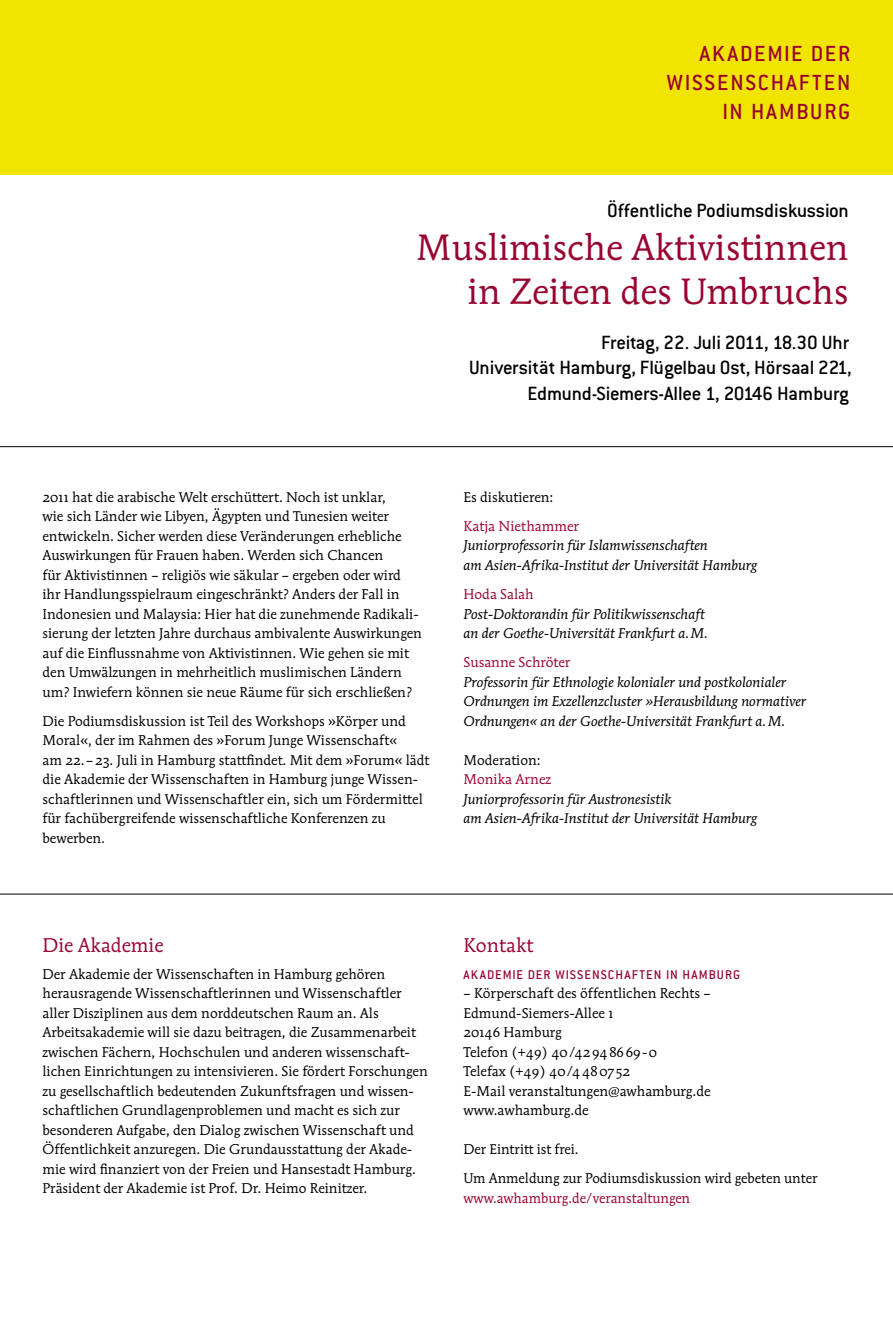
<style>
.page{position:relative;width:893px;height:1340px;background:#fff}
.page>*{position:absolute;margin:0;border:0;box-sizing:border-box;transform-origin:0 0}
.t1{font:36px/43.5px "Mendoza Rom ITC";color:#99042f;text-align:right}
.t2{font:500 24px/28.8px "Conduit ITC";letter-spacing:.08em;color:#99042f;text-align:right}
.t3{font:500 21px/25.5px "Conduit ITC";color:#000;text-align:right}
.t4{font:19.5px "Mendoza Rom ITC";color:#99042f}
.t5{font:13.8px/19.5px "Mendoza Rom ITC";color:#000}
.t6{font:italic 13.8px/19.5px "Mendoza Rom ITC";color:#000}
.t7{font:13.8px "Mendoza Rom ITC";color:#99042f}
.t8{font:13.8px/19.5px "Mendoza Rom ITC Book SC";color:#000}
.t9{font:500 13.8px "Conduit ITC";letter-spacing:.08em;color:#99042f}
.s1{font-family:"Mendoza Rom ITC Book SC"}
.s2{font-family:"Mendoza Rom ITC"}
</style>
<div class="page">
<div style="left:0;top:0;width:893px;height:174px;background:#f1e400"></div>
<hr style="left:0;top:446px;width:893px;height:1px;background:#000">
<hr style="left:0;top:893px;width:893px;height:1px;background:#000">
<h2 class="t2" style="left:667px;top:39px;width:185px">Akademie der<br>Wissenschaften in Hamburg</h2>
<h3 class="t3" style="left:607px;top:197px;width:243px">Öffentliche Podiumsdiskussion</h3>
<h1 class="t1" style="left:416px;top:225px;width:434px">Muslimische Aktivistinnen in Zeiten des Umbruchs</h1>
<h3 class="t3" style="left:469px;top:329px;width:384px">Freitag, 22. Juli 2011, 18.30 Uhr<br>Universität Hamburg, Flügelbau Ost, Hörsaal 221,<br>Edmund-Siemers-Allee 1, 20146 Hamburg</h3>
<p class="t5" style="left:43px;top:487px;width:381px"><span class="s1">2011</span> hat die arabische Welt erschüttert. Noch ist unklar,<br>wie sich Länder wie Libyen, Ägypten und Tunesien weiter entwickeln. Sicher werden diese Veränderungen erhebliche Auswirkungen für Frauen haben. Werden sich Chancen<br>für Aktivistinnen – religiös wie säkular – ergeben oder wird ihr Handlungsspielraum eingeschränkt? Anders der Fall in Indonesien und Malaysia: Hier hat die zunehmende Radikali&shy;sierung der letzten Jahre durchaus ambivalente Auswirkungen auf die Einflussnahme von Aktivistinnen. Wie gehen sie mit den Umwälzungen in mehrheitlich muslimischen Ländern um? Inwiefern können sie neue Räume für sich erschließen?</p>
<p class="t5" style="left:43px;top:711px;width:388px">Die Podiumsdiskussion ist Teil des Workshops »Körper und Moral«, der im Rahmen des »Forum Junge Wissenschaft«<br>am <span class="s1">22.– 23</span>. Juli in Hamburg stattfindet. Mit dem »Forum« lädt die Akademie der Wissenschaften in Hamburg junge Wissen&shy;schaftlerinnen und Wissenschaftler ein, sich um Fördermittel für fachübergreifende wissenschaftliche Konferenzen zu bewerben.</p>
<p class="t5" style="left:463px;top:486px;width:91px">Es diskutieren:</p>
<p class="t7" style="left:463px;top:517px;width:117px">Katja Niethammer</p>
<p class="t6" style="left:463px;top:535px;width:295px">Juniorprofessorin für Islamwissenschaften<br>am Asien-Afrika-Institut der Universität Hamburg</p>
<p class="t7" style="left:463px;top:585px;width:72px">Hoda Salah</p>
<p class="t6" style="left:463px;top:603px;width:246px">Post-Doktorandin für Politikwissenschaft an der Goethe-Universität Frankfurt a.M.</p>
<p class="t7" style="left:463px;top:654px;width:108px">Susanne Schröter</p>
<p class="t6" style="left:463px;top:672px;width:345px">Professorin für Ethnologie kolonialer und postkolonialer<br>Ordnungen im Exzellenzcluster »Herausbildung normativer<br>Ordnungen« an der Goethe-Universität Frankfurt a.M.</p>
<p class="t5" style="left:463px;top:750px;width:79px">Moderation:</p>
<p class="t7" style="left:463px;top:771px;width:89px">Monika Arnez</p>
<p class="t6" style="left:463px;top:789px;width:295px">Juniorprofessorin für Austronesistik<br>am Asien-Afrika-Institut der Universität Hamburg</p>
<h3 class="t4" style="left:43px;top:932px;width:122px">Die Akademie</h3>
<p class="t5" style="left:43px;top:963px;width:387px">Der Akademie der Wissenschaften in Hamburg gehören herausragende Wissenschaftlerinnen und Wissenschaftler aller Disziplinen aus dem norddeutschen Raum an. Als Arbeitsakademie will sie dazu beitragen, die Zusammenarbeit zwischen Fächern, Hochschulen und anderen wissenschaft&shy;lichen Einrichtungen zu intensivieren. Sie fördert Forschungen zu gesellschaftlich bedeutenden Zukunftsfragen und wissen&shy;schaftlichen Grundlagenproblemen und macht es sich zur besonderen Aufgabe, den Dialog zwischen Wissenschaft und Öffentlichkeit anzuregen. Die Grundausstattung der Akade&shy;mie wird finanziert von der Freien und Hansestadt Hamburg.<br>Präsident der Akademie ist Prof. Dr. Heimo Reinitzer.</p>
<h3 class="t4" style="left:463px;top:932px;width:71px">Kontakt</h3>
<p class="t9" style="left:463px;top:966px;width:278px">Akademie der Wissenschaften in Hamburg</p>
<p class="t5" style="left:463px;top:983px;width:249px">– Körperschaft des öffentlichen Rechts –<br>Edmund-Siemers-Allee <span class="s1">1<br>20146</span> Hamburg</p>
<p class="t8" style="left:463px;top:1041px;width:195px"><span class="s2">Telefon</span> (+49) 40/42948669-0<br><span class="s2">Telefax</span> (+49) 40/4480752</p>
<p class="t5" style="left:463px;top:1080px;width:249px">E-Mail veranstaltungen@awhamburg.de www.awhamburg.de</p>
<p class="t5" style="left:463px;top:1134px;width:355px;line-height:29.2px">Der Eintritt ist frei.<br>Um Anmeldung zur Podiumsdiskussion wird gebeten unter</p>
<p class="t7" style="left:463px;top:1189px;width:228px">www.awhamburg.de/veranstaltungen</p>
</div>
